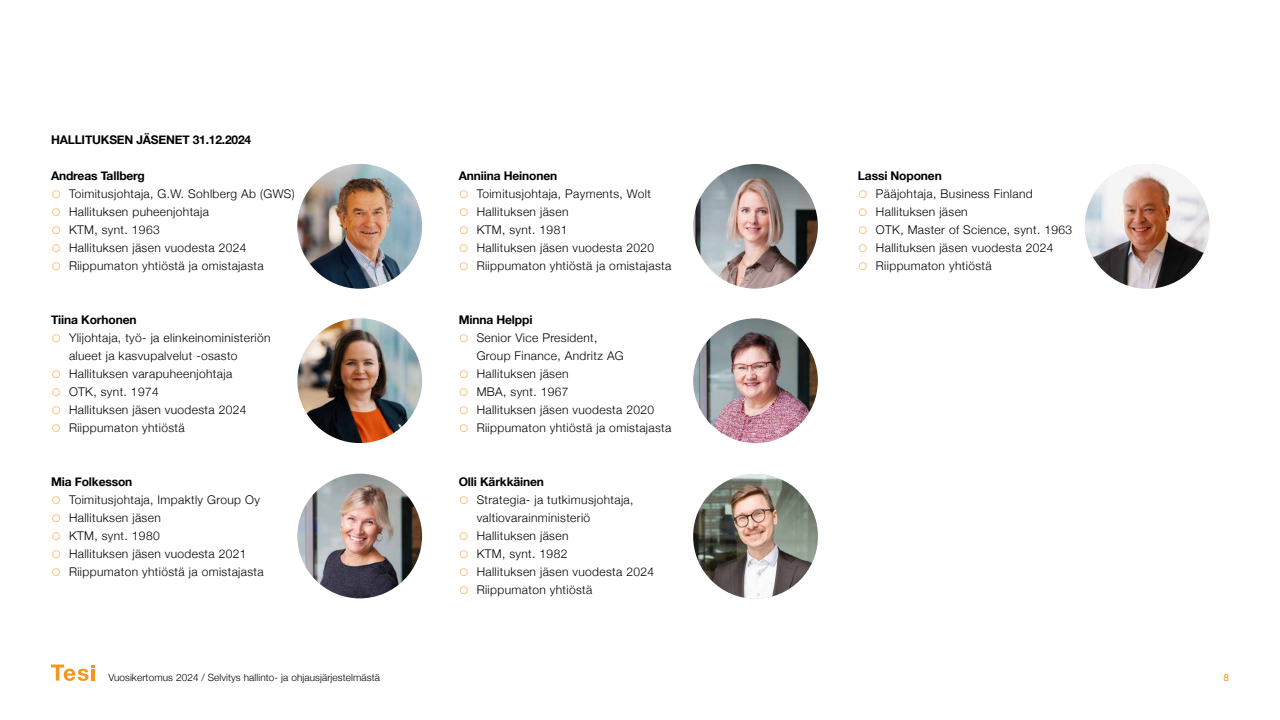
<style>
.page{position:relative;width:1280px;height:720px;background:#fff}
.page>*{position:absolute;margin:0;border:0;box-sizing:border-box;transform-origin:0 0}
.t1{font:300 12px/18px "Helvetica Neue";letter-spacing:.03em;color:#000}
.t2{font:700 12px "Helvetica Neue";letter-spacing:-.01em;color:#000}
.t3{font:300 10px "Helvetica Neue";letter-spacing:.01em;color:#000}
.t4{font:10px "Helvetica Neue";color:#f7941d}
.s1{color:#f7941d}
</style>
<div class="page">
<img style="left:297px;top:474px;width:125px;height:124px;border-radius:62px">
<img style="left:297px;top:164px;width:125px;height:125px;border-radius:62px">
<img style="left:1085px;top:164px;width:125px;height:125px;border-radius:62px">
<img style="left:693px;top:318px;width:125px;height:125px;border-radius:62px">
<img style="left:693px;top:164px;width:125px;height:125px;border-radius:62px">
<img style="left:693px;top:474px;width:125px;height:125px;border-radius:62px">
<img style="left:297px;top:318px;width:125px;height:125px;border-radius:62px">
<svg style="left:51px;top:665px;width:44px;height:16px"></svg>
<p class="t2" style="left:51px;top:130px;width:202px">HALLITUKSEN JÄSENET 31.12.2024</p>
<p class="t2" style="left:51px;top:166px;width:95px">Andreas Tallberg</p>
<p class="t1" style="left:51px;top:184px;width:245px"><span class="s1">○</span> Toimitusjohtaja, G.W. Sohlberg Ab (GWS)</p>
<p class="t1" style="left:51px;top:202px;width:159px"><span class="s1">○</span> Hallituksen puheenjohtaja</p>
<p class="t1" style="left:51px;top:220px;width:110px"><span class="s1">○</span> KTM, synt. 1963</p>
<p class="t1" style="left:51px;top:238px;width:197px"><span class="s1">○</span> Hallituksen jäsen vuodesta 2024</p>
<p class="t1" style="left:51px;top:256px;width:214px"><span class="s1">○</span> Riippumaton yhtiöstä ja omistajasta</p>
<p class="t2" style="left:51px;top:310px;width:87px">Tiina Korhonen</p>
<p class="t1" style="left:69px;top:328px;width:203px;text-indent:-18px"><span class="s1">○</span> Ylijohtaja, työ- ja elinkeinoministeriön alueet ja kasvupalvelut -osasto</p>
<p class="t1" style="left:51px;top:364px;width:183px"><span class="s1">○</span> Hallituksen varapuheenjohtaja</p>
<p class="t1" style="left:51px;top:382px;width:109px"><span class="s1">○</span> OTK, synt. 1974</p>
<p class="t1" style="left:51px;top:400px;width:197px"><span class="s1">○</span> Hallituksen jäsen vuodesta 2024</p>
<p class="t1" style="left:51px;top:418px;width:135px"><span class="s1">○</span> Riippumaton yhtiöstä</p>
<p class="t2" style="left:51px;top:472px;width:83px">Mia Folkesson</p>
<p class="t1" style="left:51px;top:490px;width:211px"><span class="s1">○</span> Toimitusjohtaja, Impaktly Group Oy</p>
<p class="t1" style="left:51px;top:508px;width:111px"><span class="s1">○</span> Hallituksen jäsen</p>
<p class="t1" style="left:51px;top:526px;width:110px"><span class="s1">○</span> KTM, synt. 1980</p>
<p class="t1" style="left:51px;top:544px;width:197px"><span class="s1">○</span> Hallituksen jäsen vuodesta 2021</p>
<p class="t1" style="left:51px;top:562px;width:214px"><span class="s1">○</span> Riippumaton yhtiöstä ja omistajasta</p>
<p class="t2" style="left:459px;top:166px;width:100px">Anniina Heinonen</p>
<p class="t1" style="left:459px;top:184px;width:194px"><span class="s1">○</span> Toimitusjohtaja, Payments, Wolt</p>
<p class="t1" style="left:459px;top:202px;width:111px"><span class="s1">○</span> Hallituksen jäsen</p>
<p class="t1" style="left:459px;top:220px;width:110px"><span class="s1">○</span> KTM, synt. 1981</p>
<p class="t1" style="left:459px;top:238px;width:197px"><span class="s1">○</span> Hallituksen jäsen vuodesta 2020</p>
<p class="t1" style="left:459px;top:256px;width:214px"><span class="s1">○</span> Riippumaton yhtiöstä ja omistajasta</p>
<p class="t2" style="left:459px;top:310px;width:75px">Minna Helppi</p>
<p class="t1" style="left:477px;top:328px;width:149px;text-indent:-18px"><span class="s1">○</span> Senior Vice President,<br>Group Finance, Andritz AG</p>
<p class="t1" style="left:459px;top:364px;width:111px"><span class="s1">○</span> Hallituksen jäsen</p>
<p class="t1" style="left:459px;top:382px;width:111px"><span class="s1">○</span> MBA, synt. 1967</p>
<p class="t1" style="left:459px;top:400px;width:197px"><span class="s1">○</span> Hallituksen jäsen vuodesta 2020</p>
<p class="t1" style="left:459px;top:418px;width:214px"><span class="s1">○</span> Riippumaton yhtiöstä ja omistajasta</p>
<p class="t2" style="left:459px;top:472px;width:87px">Olli Kärkkäinen</p>
<p class="t1" style="left:477px;top:490px;width:158px;text-indent:-18px"><span class="s1">○</span> Strategia- ja tutkimusjohtaja, valtiovarainministeriö</p>
<p class="t1" style="left:459px;top:526px;width:111px"><span class="s1">○</span> Hallituksen jäsen</p>
<p class="t1" style="left:459px;top:544px;width:110px"><span class="s1">○</span> KTM, synt. 1982</p>
<p class="t1" style="left:459px;top:562px;width:197px"><span class="s1">○</span> Hallituksen jäsen vuodesta 2024</p>
<p class="t1" style="left:459px;top:580px;width:135px"><span class="s1">○</span> Riippumaton yhtiöstä</p>
<p class="t2" style="left:858px;top:166px;width:85px">Lassi Noponen</p>
<p class="t1" style="left:858px;top:184px;width:176px"><span class="s1">○</span> Pääjohtaja, Business Finland</p>
<p class="t1" style="left:858px;top:202px;width:111px"><span class="s1">○</span> Hallituksen jäsen</p>
<p class="t1" style="left:858px;top:220px;width:216px"><span class="s1">○</span> OTK, Master of Science, synt. 1963</p>
<p class="t1" style="left:858px;top:238px;width:197px"><span class="s1">○</span> Hallituksen jäsen vuodesta 2024</p>
<p class="t1" style="left:858px;top:256px;width:135px"><span class="s1">○</span> Riippumaton yhtiöstä</p>
<p class="t3" style="left:108px;top:669px;width:273px">Vuosikertomus 2024 / Selvitys hallinto- ja ohjausjärjestelmästä</p>
<p class="t4" style="left:1223px;top:670px;width:7px">8</p>
</div>
